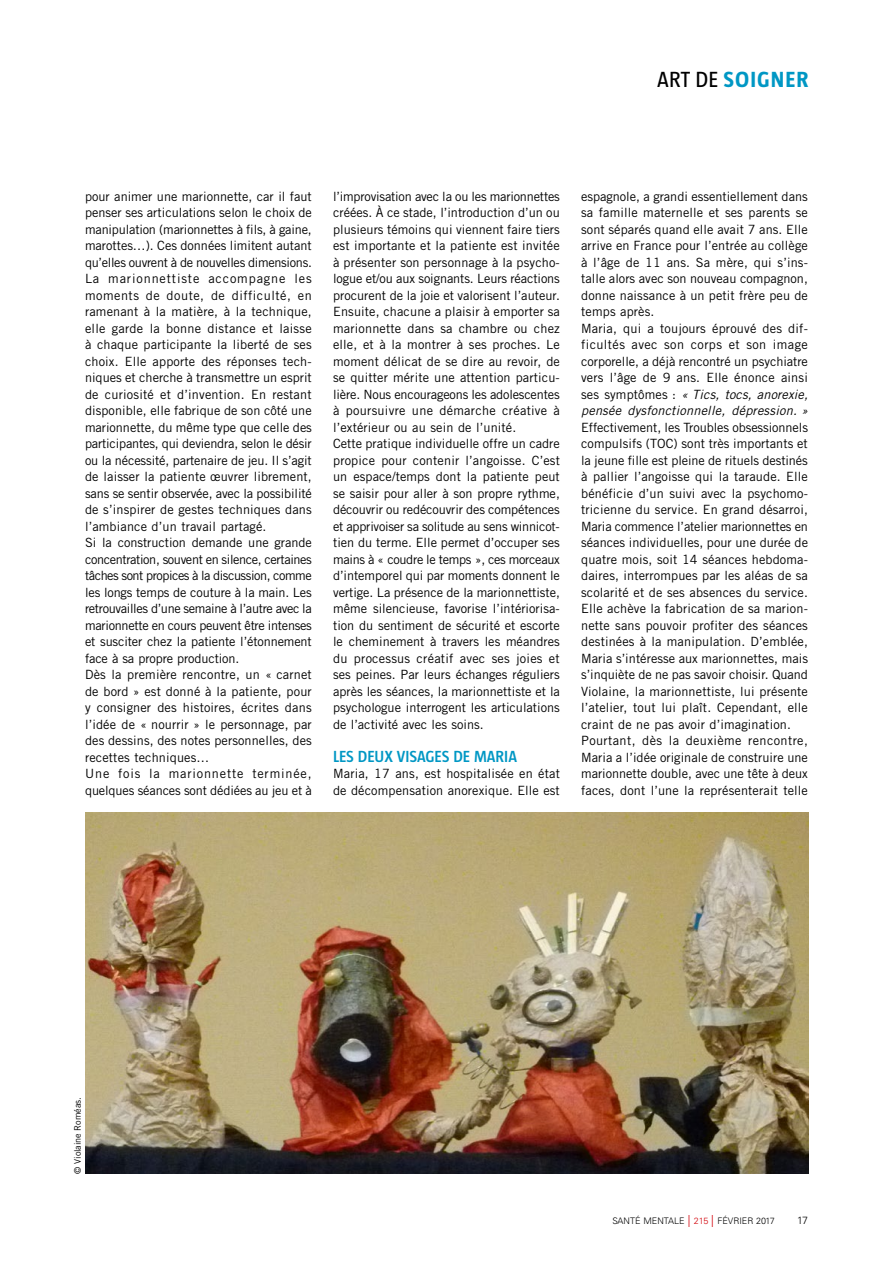
<style>
.page{position:relative;width:893px;height:1263px;background:#fff}
.page>*{position:absolute;margin:0;border:0;box-sizing:border-box;transform-origin:0 0}
.t1{font:700 22.5px "Taz";letter-spacing:.05em;color:#0097c4}
.SMBO__Inter{font:600 16.5px "Taz";color:#0097c4}
.SMBO__Txt_courant{font:12.75px/16.5px "Trade Gothic";letter-spacing:.01em;color:#000;text-align:justify}
.SMBO__Txt_courant-2{font:12.75px/16.5px "Trade Gothic";letter-spacing:-.01em;color:#000}
.t2{font:300 10.5px "Univers";color:#000}
.t3{font:300 9px "Univers";color:#000}
.Copyright{font:9px "Trade Gothic";letter-spacing:-.01em;color:#000}
.s1{font-weight:400;color:#000}
.s2{font-style:italic}
.s3{font-size:12px;color:#d3050c}
.s4{color:#d3050c}
</style>
<div class="page">
<img style="left:86px;top:812px;width:723px;height:362px">
<h1 class="t1" style="left:657px;top:68px;width:153px"><span class="s1">ART DE</span> SOIGNER</h1>
<p class="SMBO__Txt_courant" style="left:85px;top:188px;width:228px">pour animer une marionnette, car il faut penser ses articulations selon le choix de manipulation (marionnettes à fils, à gaine, marottes…). Ces données limitent autant qu’elles ouvrent à de nouvelles dimensions.</p>
<p class="SMBO__Txt_courant" style="left:85px;top:270px;width:228px">La marionnettiste accompagne les moments de doute, de difficulté, en ramenant à la matière, à la technique, elle garde la bonne distance et laisse à chaque participante la liberté de ses choix. Elle apporte des réponses tech&shy;niques et cherche à transmettre un esprit de curiosité et d’invention. En restant disponible, elle fabrique de son côté une marionnette, du même type que celle des participantes, qui deviendra, selon le désir ou la nécessité, partenaire de jeu. Il s’agit de laisser la patiente œuvrer librement, sans se sentir observée, avec la possibilité de s’inspirer de gestes techniques dans l’ambiance d’un travail partagé.</p>
<p class="SMBO__Txt_courant" style="left:85px;top:534px;width:228px">Si la construction demande une grande concentration, souvent en silence, certaines tâches sont propices à la discussion, comme les longs temps de couture à la main. Les retrouvailles d’une semaine à l’autre avec la marionnette en cours peuvent être intenses et susciter chez la patiente l’étonnement face à sa propre production.</p>
<p class="SMBO__Txt_courant" style="left:85px;top:666px;width:228px">Dès la première rencontre, un « carnet de bord » est donné à la patiente, pour y consigner des histoires, écrites dans l’idée de « nourrir » le personnage, par des dessins, des notes personnelles, des recettes techniques…</p>
<p class="SMBO__Txt_courant-2" style="left:85px;top:765px;width:228px">Une fois la marionnette terminée, quelques séances sont dédiées au jeu et à</p>
<p class="SMBO__Txt_courant" style="left:333px;top:188px;width:228px">l’improvisation avec la ou les marionnettes créées. À ce stade, l’introduction d’un ou plusieurs témoins qui viennent faire tiers est importante et la patiente est invitée à présenter son personnage à la psycho&shy;logue et/ou aux soignants. Leurs réactions procurent de la joie et valorisent l’auteur.</p>
<p class="SMBO__Txt_courant" style="left:333px;top:303px;width:228px">Ensuite, chacune a plaisir à emporter sa marionnette dans sa chambre ou chez elle, et à la montrer à ses proches. Le moment délicat de se dire au revoir, de se quitter mérite une attention particu&shy;lière. Nous encourageons les adolescentes à poursuivre une démarche créative à l’extérieur ou au sein de l’unité.</p>
<p class="SMBO__Txt_courant" style="left:333px;top:435px;width:228px">Cette pratique individuelle offre un cadre propice pour contenir l’angoisse. C’est un espace/temps dont la patiente peut se saisir pour aller à son propre rythme, découvrir ou redécouvrir des compétences et apprivoiser sa solitude au sens winnicot&shy;tien du terme. Elle permet d’occuper ses mains à « coudre le temps », ces morceaux d’intemporel qui par moments donnent le vertige. La présence de la marionnettiste, même silencieuse, favorise l’intériorisa&shy;tion du sentiment de sécurité et escorte le cheminement à travers les méandres du processus créatif avec ses joies et ses peines. Par leurs échanges réguliers après les séances, la marionnettiste et la psychologue interrogent les articulations de l’activité avec les soins.</p>
<p class="SMBO__Inter" style="left:333px;top:747px;width:185px">LES DEUX VISAGES DE MARIA</p>
<p class="SMBO__Txt_courant" style="left:333px;top:765px;width:228px">Maria, 17 ans, est hospitalisée en état de décompensation anorexique. Elle est</p>
<p class="SMBO__Txt_courant" style="left:581px;top:188px;width:228px">espagnole, a grandi essentiellement dans sa famille maternelle et ses parents se sont séparés quand elle avait 7 ans. Elle arrive en France pour l’entrée au collège à l’âge de 11 ans. Sa mère, qui s’ins&shy;talle alors avec son nouveau compagnon, donne naissance à un petit frère peu de temps après.</p>
<p class="SMBO__Txt_courant" style="left:581px;top:320px;width:228px">Maria, qui a toujours éprouvé des dif&shy;ficultés avec son corps et son image corporelle, a déjà rencontré un psychiatre vers l’âge de 9 ans. Elle énonce ainsi ses symptômes : <span class="s2">« Tics, tocs, anorexie, pensée dysfonctionnelle, dépression. » </span>Effectivement, les Troubles obsessionnels compulsifs (TOC) sont très importants et la jeune fille est pleine de rituels destinés à pallier l’angoisse qui la taraude. Elle bénéficie d’un suivi avec la psychomo&shy;tricienne du service. En grand désarroi, Maria commence l’atelier marionnettes en séances individuelles, pour une durée de quatre mois, soit 14 séances hebdoma&shy;daires, interrompues par les aléas de sa scolarité et de ses absences du service.<br>Elle achève la fabrication de sa marion&shy;nette sans pouvoir profiter des séances destinées à la manipulation. D’emblée, Maria s’intéresse aux marionnettes, mais s’inquiète de ne pas savoir choisir. Quand Violaine, la marionnettiste, lui présente l’atelier, tout lui plaît. Cependant, elle craint de ne pas avoir d’imagination.</p>
<p class="SMBO__Txt_courant" style="left:581px;top:732px;width:228px">Pourtant, dès la deuxième rencontre, Maria a l’idée originale de construire une marionnette double, avec une tête à deux faces, dont l’une la représenterait telle</p>
<p class="Copyright" style="left:72px;top:1174px;width:78px;rotate:-90deg">© Violaine Roméas.</p>
<p class="t3" style="left:612px;top:1215px;width:164px">SANTÉ MENTALE <span class="s3">|</span> <span class="s4">215</span> <span class="s3">|</span> FÉVRIER 2017</p>
<p class="t2" style="left:797px;top:1213px;width:12px">17</p>
</div>
